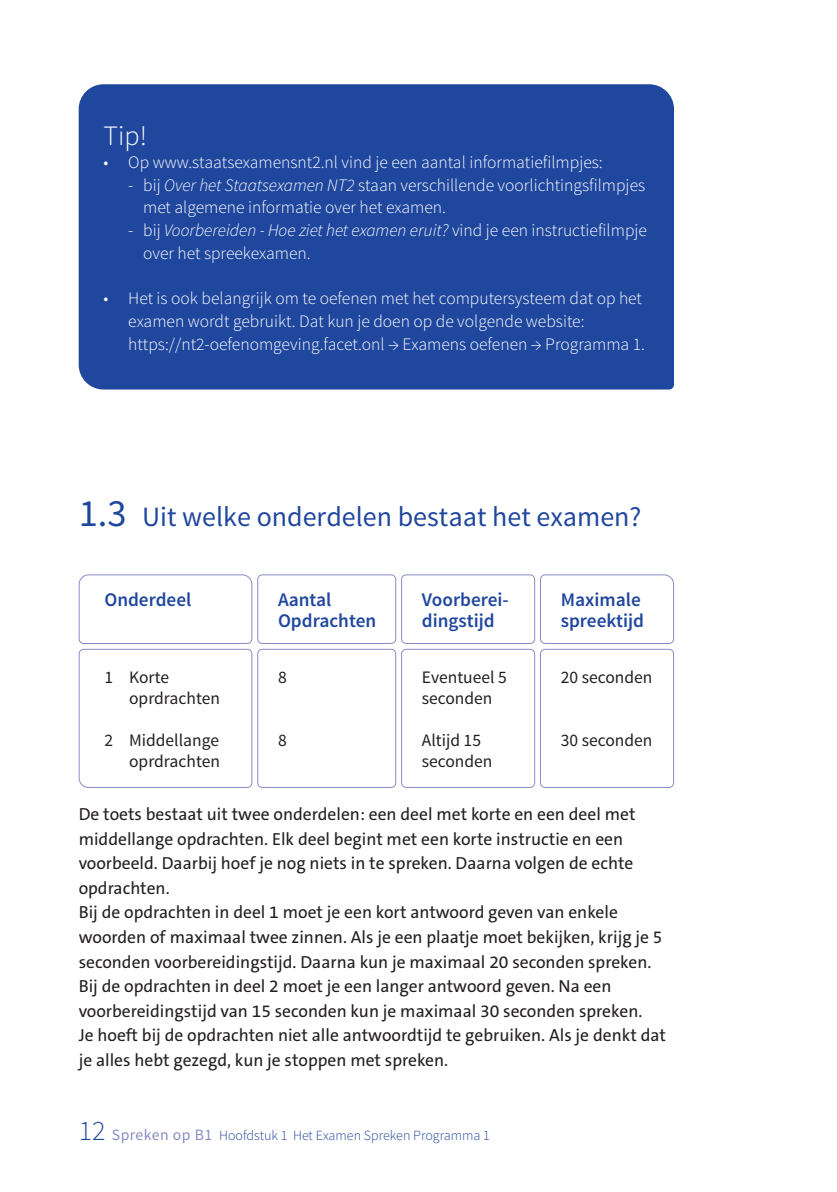
<style>
.page{position:relative;width:837px;height:1192px;background:#fff}
.page>*{position:absolute;margin:0;border:0;box-sizing:border-box;transform-origin:0 0}
.t1{font:28px "Source Sans Pro";color:#20479e}
.t2{font:300 28px "Source Sans Pro";color:#fff}
.t3{font:600 19.25px/21px "Source Sans Pro";color:#20479e}
.t4{font:17.5px/24.5px "The Sans C5";color:#231f20}
.t5{font:300 17.5px/22.8px "Source Sans Pro";color:#fff}
.t6{font:17.5px/21px "Source Sans Pro";color:#231f20}
.t7{font:300 14px "Source Sans Pro";color:#20479e}
.s1{font-style:italic}
.s2{font-size:38.5px}
.s3{font-size:28px}
.s4{font-weight:400;font-size:15.75px;color:#888dc5}
</style>
<div class="page">
<div style="left:79px;top:84px;width:595px;height:305px;background:#20479e"></div>
<svg style="left:78px;top:574px;width:175px;height:214px"></svg>
<div style="left:257px;top:574px;width:139px;height:70px;border:1px solid #888dc5;border-radius:5px"></div>
<div style="left:257px;top:648px;width:139px;height:139px;border:1px solid #888dc5;border-radius:5px"></div>
<div style="left:401px;top:574px;width:134px;height:70px;border:1px solid #888dc5;border-radius:5px"></div>
<div style="left:401px;top:648px;width:134px;height:139px;border:1px solid #888dc5;border-radius:5px"></div>
<svg style="left:540px;top:574px;width:134px;height:70px"></svg>
<div style="left:540px;top:648px;width:134px;height:139px;border:1px solid #888dc5;border-radius:5px"></div>
<h1 class="t2" style="left:103px;top:119px;width:45px">Tip!</h1>
<p class="t5" style="left:103px;top:151px;width:501px">• Op www.staatsexamensnt2.nl vind je een aantal informatiefilmpjes:</p>
<p class="t5" style="left:143px;top:173px;width:504px;text-indent:-15px">- bij <span class="s1">Over het Staatsexamen NT2</span> staan verschillende voorlichtingsfilmpjes met algemene informatie over het examen.</p>
<p class="t5" style="left:143px;top:219px;width:505px;text-indent:-15px">- bij <span class="s1">Voorbereiden - Hoe ziet het examen eruit?</span> vind je een instructiefilmpje over het spreekexamen.</p>
<p class="t5" style="left:128px;top:287px;width:518px;text-indent:-25px">• Het is ook belangrijk om te oefenen met het computersysteem dat op het examen wordt gebruikt. Dat kun je doen op de volgende website: https://nt2-oefenomgeving.facet.onl → Examens oefenen → Programma 1.</p>
<h1 class="t1" style="left:79px;top:499px;width:564px"><span class="s2">1.3</span> Uit welke onderdelen bestaat het examen?</h1>
<p class="t3" style="left:104px;top:589px;width:88px">Onderdeel</p>
<p class="t6" style="left:129px;top:666px;width:92px;text-indent:-25px">1 Korte oprdrachten</p>
<p class="t6" style="left:104px;top:729px;width:117px;text-align:right">2 Middellange oprdrachten</p>
<p class="t3" style="left:278px;top:589px;width:100px">Aantal<br>Opdrachten</p>
<p class="t6" style="left:278px;top:666px;width:10px">8</p>
<p class="t6" style="left:278px;top:729px;width:10px">8</p>
<p class="t3" style="left:422px;top:589px;width:88px">Voorberei&shy;dingstijd</p>
<p class="t6" style="left:422px;top:666px;width:86px">Eventueel 5 seconden</p>
<p class="t6" style="left:422px;top:729px;width:72px">Altijd 15 seconden</p>
<p class="t3" style="left:561px;top:589px;width:85px">Maximale spreektijd</p>
<p class="t6" style="left:561px;top:666px;width:93px">20 seconden</p>
<p class="t6" style="left:561px;top:729px;width:93px">30 seconden</p>
<p class="t4" style="left:79px;top:802px;width:589px">De toets bestaat uit twee onderdelen: een deel met korte en een deel met middellange opdrachten. Elk deel begint met een korte instructie en een voorbeeld. Daarbij hoef je nog niets in te spreken. Daarna volgen de echte opdrachten.<br>Bij de opdrachten in deel 1 moet je een kort antwoord geven van enkele woorden of maximaal twee zinnen. Als je een plaatje moet bekijken, krijg je 5 seconden voorbereidingstijd. Daarna kun je maximaal 20 seconden spreken.<br>Bij de opdrachten in deel 2 moet je een langer antwoord geven. Na een voorbereidingstijd van 15 seconden kun je maximaal 30 seconden spreken.<br>Je hoeft bij de opdrachten niet alle antwoordtijd te gebruiken. Als je denkt dat je alles hebt gezegd, kun je stoppen met spreken.</p>
<p class="t7" style="left:79px;top:1126px;width:413px"><span class="s3">12</span> <span class="s4">Spreken op B1</span> Hoofdstuk 1 Het Examen Spreken Programma 1</p>
</div>
